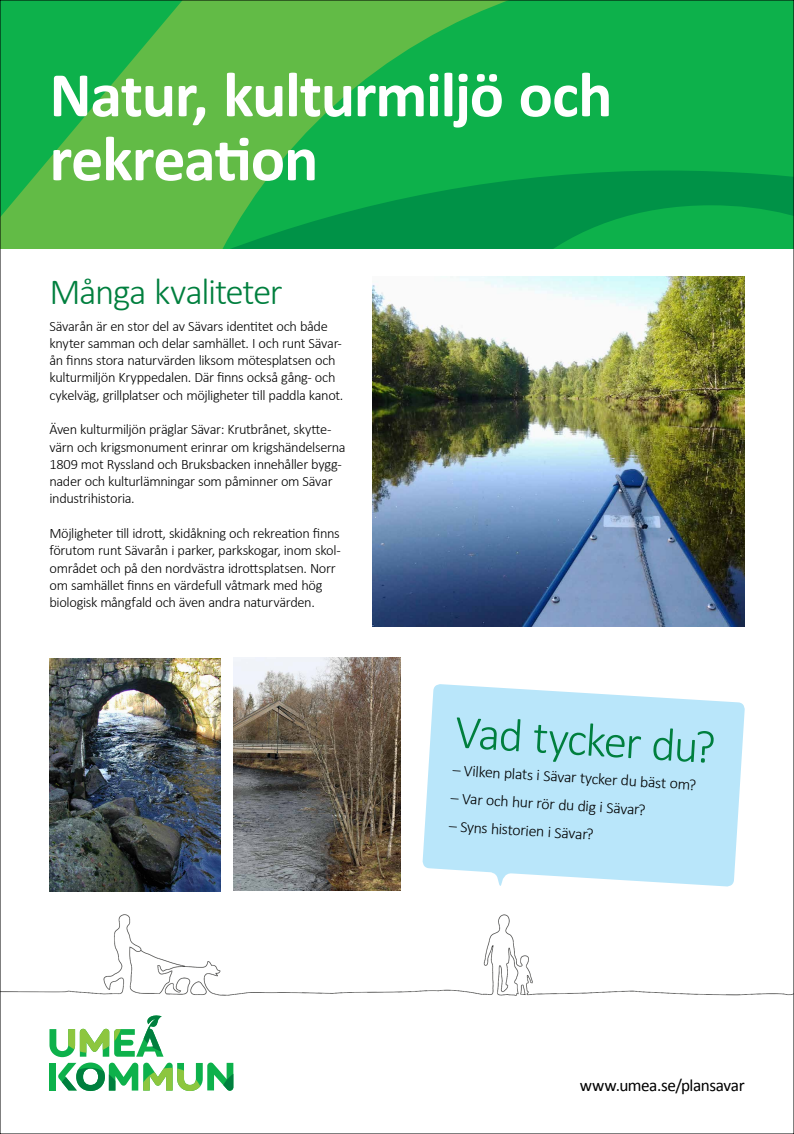
<style>
.page{position:relative;width:794px;height:1134px;background:#fff}
.page>*{position:absolute;margin:0;border:0;box-sizing:border-box;transform-origin:0 0}
.t1{font:700 64px/64px "Calibri";letter-spacing:-.02em;color:#fff}
.t2{font:300 47.2px "Calibri";color:#007f3e}
.t3{font:300 36.96px "Calibri";letter-spacing:-.04em;color:#007f3e}
.t4{font:17.2px "Calibri";letter-spacing:-.025em;color:#000}
.t5{font:300 16px "Calibri";color:#000}
.t6{font:300 14.4px/17.3px "Calibri";letter-spacing:-.025em;color:#000}
</style>
<div class="page">
<img style="left:0;top:0;width:794px;height:1134px">
<h1 class="t1" style="left:49px;top:63px;width:564px">Natur, kulturmiljö och rekreation</h1>
<h3 class="t3" style="left:49px;top:269px;width:235px">Många kvaliteter</h3>
<p class="t6" style="left:49px;top:317px;width:295px">Sävarån är en stor del av Sävars identitet och både knyter samman och delar samhället. I och runt Sävar&shy;ån finns stora naturvärden liksom mötesplatsen och kulturmiljön Kryppedalen. Där finns också gång- och cykelväg, grillplatser och möjligheter till paddla kanot.</p>
<p class="t6" style="left:49px;top:421px;width:297px">Även kulturmiljön präglar Sävar: Krutbrånet, skytte&shy;värn och krigsmonument erinrar om krigshändelserna 1809 mot Ryssland och Bruksbacken innehåller bygg&shy;nader och kulturlämningar som påminner om Sävar industrihistoria.</p>
<p class="t6" style="left:49px;top:524px;width:293px">Möjligheter till idrott, skidåkning och rekreation finns förutom runt Sävarån i parker, parkskogar, inom skol&shy;området och på den nordvästra idrottsplatsen. Norr om samhället finns en värdefull våtmark med hög biologisk mångfald och även andra naturvärden.</p>
<h2 class="t2" style="left:456px;top:703px;width:262px;rotate:3deg">Vad tycker du?</h2>
<p class="t5" style="left:453px;top:761px;width:245px;rotate:3deg">– Vilken plats i Sävar tycker du bäst om?</p>
<p class="t5" style="left:451px;top:789px;width:196px;rotate:3deg">– Var och hur rör du dig i Sävar?</p>
<p class="t5" style="left:450px;top:816px;width:146px;rotate:3deg">– Syns historien i Sävar?</p>
<p class="t4" style="left:580px;top:1074px;width:166px">www.umea.se/plansavar</p>
</div>
